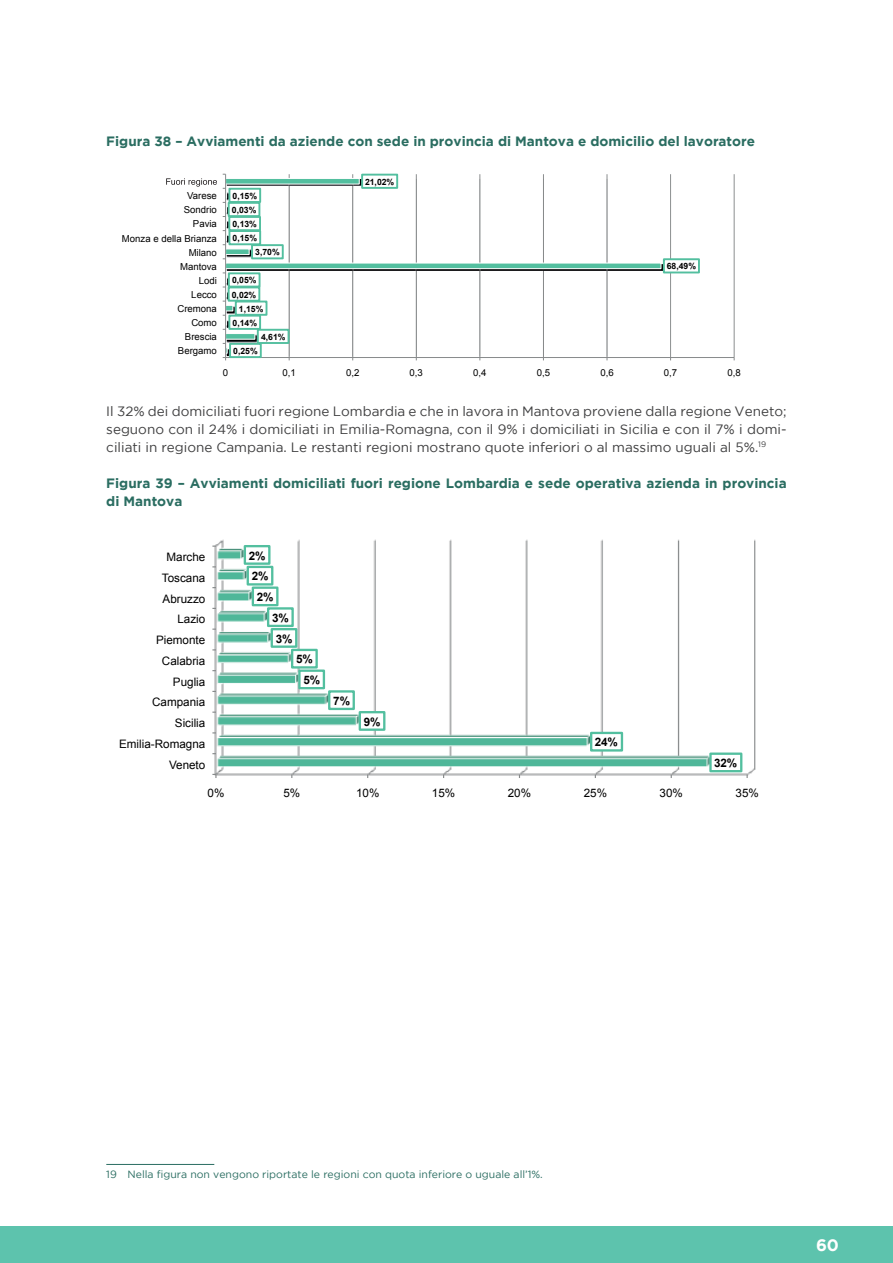
<style>
.page{position:relative;width:893px;height:1263px;background:#fff}
.page>*{position:absolute;margin:0;border:0;box-sizing:border-box;transform-origin:0 0}
.t1{font:700 16.5px "Gotham";color:#fff}
.t2{font:13.5px/18px "Gotham";color:#3e3e3f;text-align:justify}
.t3{font:700 13.5px/18px "Gotham";color:#2a6d61}
.t4{font:11.7px "Arial";color:#000001}
.t5{font:700 11.7px "Arial";color:#000001}
.t6{font:10.5px "Gotham";color:#2a6d61}
.t7{font:9.6px "Arial";color:#000001}
.t8{font:700 8.7px "Arial";color:#000001}
</style>
<div class="page">
<div style="left:0;top:1227px;width:893px;height:36px;background:#5dc3ad"></div>
<hr style="left:106px;top:1164px;width:108px;height:1px;background:#2a6d61">
<hr style="left:289px;top:174px;width:1px;height:183px;background:#878a8b">
<hr style="left:352px;top:174px;width:1px;height:183px;background:#878a8b">
<hr style="left:416px;top:174px;width:1px;height:183px;background:#878a8b">
<hr style="left:479px;top:174px;width:1px;height:183px;background:#878a8b">
<hr style="left:543px;top:174px;width:1px;height:183px;background:#878a8b">
<hr style="left:606px;top:174px;width:1px;height:183px;background:#878a8b">
<hr style="left:670px;top:174px;width:1px;height:183px;background:#878a8b">
<hr style="left:734px;top:174px;width:1px;height:183px;background:#878a8b">
<svg style="left:226px;top:177px;width:436px;height:177px"></svg>
<hr style="left:226px;top:357px;width:508px;height:1px;background:#878a8b">
<hr style="left:225px;top:174px;width:1px;height:183px;background:#878a8b">
<div style="left:230px;top:344px;width:31px;height:13px;background:#fff"></div>
<div style="left:229px;top:343px;width:33px;height:15px;border:2px solid #53bf9f"></div>
<div style="left:258px;top:330px;width:31px;height:13px;background:#fff"></div>
<div style="left:257px;top:329px;width:32px;height:15px;border:2px solid #53bf9f"></div>
<div style="left:229px;top:316px;width:31px;height:13px;background:#fff"></div>
<div style="left:228px;top:315px;width:33px;height:15px;border:2px solid #53bf9f"></div>
<div style="left:236px;top:302px;width:30px;height:13px;background:#fff"></div>
<div style="left:235px;top:301px;width:32px;height:15px;border:2px solid #53bf9f"></div>
<div style="left:229px;top:287px;width:30px;height:14px;background:#fff"></div>
<div style="left:228px;top:286px;width:32px;height:16px;border:2px solid #53bf9f"></div>
<div style="left:229px;top:273px;width:31px;height:14px;background:#fff"></div>
<div style="left:228px;top:272px;width:32px;height:16px;border:2px solid #53bf9f"></div>
<div style="left:664px;top:259px;width:35px;height:13px;background:#fff"></div>
<div style="left:663px;top:258px;width:37px;height:15px;border:2px solid #53bf9f"></div>
<div style="left:252px;top:245px;width:31px;height:13px;background:#fff"></div>
<div style="left:251px;top:244px;width:33px;height:15px;border:2px solid #53bf9f"></div>
<div style="left:229px;top:231px;width:31px;height:13px;background:#fff"></div>
<div style="left:228px;top:230px;width:33px;height:15px;border:2px solid #53bf9f"></div>
<div style="left:229px;top:217px;width:31px;height:13px;background:#fff"></div>
<div style="left:228px;top:216px;width:33px;height:15px;border:2px solid #53bf9f"></div>
<div style="left:229px;top:203px;width:30px;height:13px;background:#fff"></div>
<div style="left:228px;top:202px;width:32px;height:15px;border:2px solid #53bf9f"></div>
<div style="left:229px;top:189px;width:31px;height:13px;background:#fff"></div>
<div style="left:228px;top:188px;width:33px;height:15px;border:2px solid #53bf9f"></div>
<div style="left:362px;top:175px;width:35px;height:13px;background:#fff"></div>
<div style="left:361px;top:174px;width:37px;height:15px;border:2px solid #53bf9f"></div>
<svg style="left:166px;top:178px;width:51px;height:9px"></svg>
<img style="left:213px;top:539px;width:543px;height:238px">
<svg style="left:212px;top:774px;width:5px;height:4px"></svg>
<div style="left:710px;top:754px;width:31px;height:17px;background:#fff"></div>
<div style="left:709px;top:752px;width:33px;height:20px;border:2px solid #53bf9f"></div>
<div style="left:591px;top:733px;width:31px;height:17px;background:#fff"></div>
<div style="left:590px;top:732px;width:33px;height:20px;border:2px solid #53bf9f"></div>
<div style="left:360px;top:712px;width:24px;height:18px;background:#fff"></div>
<div style="left:359px;top:711px;width:26px;height:20px;border:2px solid #53bf9f"></div>
<div style="left:329px;top:691px;width:25px;height:18px;background:#fff"></div>
<div style="left:328px;top:690px;width:27px;height:20px;border:2px solid #53bf9f"></div>
<div style="left:299px;top:671px;width:25px;height:17px;background:#fff"></div>
<div style="left:298px;top:669px;width:27px;height:20px;border:2px solid #53bf9f"></div>
<div style="left:292px;top:650px;width:25px;height:17px;background:#fff"></div>
<div style="left:291px;top:649px;width:27px;height:20px;border:2px solid #53bf9f"></div>
<div style="left:272px;top:629px;width:24px;height:18px;background:#fff"></div>
<div style="left:271px;top:628px;width:26px;height:20px;border:2px solid #53bf9f"></div>
<div style="left:268px;top:608px;width:25px;height:18px;background:#fff"></div>
<div style="left:267px;top:607px;width:27px;height:20px;border:2px solid #53bf9f"></div>
<div style="left:253px;top:588px;width:24px;height:17px;background:#fff"></div>
<div style="left:252px;top:586px;width:26px;height:20px;border:2px solid #53bf9f"></div>
<div style="left:248px;top:567px;width:24px;height:17px;background:#fff"></div>
<div style="left:247px;top:566px;width:26px;height:19px;border:2px solid #53bf9f"></div>
<div style="left:245px;top:546px;width:24px;height:18px;background:#fff"></div>
<div style="left:244px;top:545px;width:26px;height:20px;border:2px solid #53bf9f"></div>
<p class="t3" style="left:106px;top:131px;width:650px">Figura 38 – Avviamenti da aziende con sede in provincia di Mantova e domicilio del lavoratore</p>
<p class="t8" style="left:365px;top:176px;width:31px">21,02%</p>
<p class="t7" style="left:160px;top:186px;width:58px">Fuori regione</p>
<p class="t7" style="left:187px;top:190px;width:31px">Varese</p>
<p class="t8" style="left:233px;top:190px;width:26px">0,15%</p>
<p class="t7" style="left:184px;top:204px;width:35px">Sondrio</p>
<p class="t8" style="left:232px;top:204px;width:26px">0,03%</p>
<p class="t7" style="left:193px;top:218px;width:26px">Pavia</p>
<p class="t8" style="left:232px;top:218px;width:26px">0,13%</p>
<p class="t7" style="left:122px;top:232px;width:96px">Monza e della Brianza</p>
<p class="t8" style="left:233px;top:232px;width:26px">0,15%</p>
<p class="t7" style="left:189px;top:246px;width:30px">Milano</p>
<p class="t8" style="left:255px;top:246px;width:26px">3,70%</p>
<p class="t7" style="left:180px;top:260px;width:38px">Mantova</p>
<p class="t8" style="left:667px;top:261px;width:31px">68,49%</p>
<p class="t7" style="left:199px;top:274px;width:20px">Lodi</p>
<p class="t8" style="left:232px;top:275px;width:26px">0,05%</p>
<p class="t7" style="left:191px;top:288px;width:27px">Lecco</p>
<p class="t8" style="left:232px;top:289px;width:26px">0,02%</p>
<p class="t7" style="left:177px;top:302px;width:41px">Cremona</p>
<p class="t8" style="left:239px;top:303px;width:26px">1,15%</p>
<p class="t7" style="left:191px;top:316px;width:27px">Como</p>
<p class="t8" style="left:233px;top:317px;width:26px">0,14%</p>
<p class="t7" style="left:185px;top:331px;width:34px">Brescia</p>
<p class="t8" style="left:261px;top:331px;width:26px">4,61%</p>
<p class="t7" style="left:178px;top:345px;width:40px">Bergamo</p>
<p class="t8" style="left:233px;top:345px;width:26px">0,25%</p>
<p class="t7" style="left:223px;top:366px;width:7px">0</p>
<p class="t7" style="left:282px;top:366px;width:15px">0,1</p>
<p class="t7" style="left:346px;top:366px;width:15px">0,2</p>
<p class="t7" style="left:410px;top:366px;width:15px">0,3</p>
<p class="t7" style="left:473px;top:366px;width:15px">0,4</p>
<p class="t7" style="left:537px;top:366px;width:15px">0,5</p>
<p class="t7" style="left:600px;top:366px;width:15px">0,6</p>
<p class="t7" style="left:664px;top:366px;width:15px">0,7</p>
<p class="t7" style="left:727px;top:366px;width:15px">0,8</p>
<p class="t2" style="left:106px;top:402px;width:682px">Il 32% dei domiciliati fuori regione Lombardia e che in lavora in Mantova proviene dalla regione Veneto; seguono con il 24% i domiciliati in Emilia-Romagna, con il 9% i domiciliati in Sicilia e con il 7% i domi&shy;ciliati in regione Campania. Le restanti regioni mostrano quote inferiori o al massimo uguali al 5%.<sup>19</sup></p>
<p class="t3" style="left:106px;top:473px;width:682px">Figura 39 – Avviamenti domiciliati fuori regione Lombardia e sede operativa azienda in provincia di Mantova</p>
<p class="t4" style="left:166px;top:549px;width:40px">Marche</p>
<p class="t5" style="left:249px;top:548px;width:18px">2%</p>
<p class="t4" style="left:162px;top:570px;width:45px">Toscana</p>
<p class="t5" style="left:252px;top:568px;width:18px">2%</p>
<p class="t4" style="left:163px;top:591px;width:44px">Abruzzo</p>
<p class="t5" style="left:257px;top:589px;width:18px">2%</p>
<p class="t4" style="left:177px;top:612px;width:29px">Lazio</p>
<p class="t5" style="left:272px;top:610px;width:18px">3%</p>
<p class="t4" style="left:156px;top:632px;width:51px">Piemonte</p>
<p class="t5" style="left:276px;top:631px;width:18px">3%</p>
<p class="t4" style="left:162px;top:653px;width:45px">Calabria</p>
<p class="t5" style="left:296px;top:651px;width:18px">5%</p>
<p class="t4" style="left:173px;top:674px;width:34px">Puglia</p>
<p class="t5" style="left:303px;top:672px;width:18px">5%</p>
<p class="t4" style="left:152px;top:695px;width:55px">Campania</p>
<p class="t5" style="left:333px;top:693px;width:18px">7%</p>
<p class="t4" style="left:175px;top:715px;width:32px">Sicilia</p>
<p class="t5" style="left:364px;top:714px;width:18px">9%</p>
<p class="t4" style="left:119px;top:736px;width:88px">Emilia-Romagna</p>
<p class="t5" style="left:595px;top:734px;width:25px">24%</p>
<p class="t4" style="left:169px;top:757px;width:38px">Veneto</p>
<p class="t5" style="left:714px;top:755px;width:25px">32%</p>
<p class="t4" style="left:208px;top:785px;width:18px">0%</p>
<p class="t4" style="left:283px;top:785px;width:18px">5%</p>
<p class="t4" style="left:356px;top:785px;width:25px">10%</p>
<p class="t4" style="left:432px;top:785px;width:25px">15%</p>
<p class="t4" style="left:508px;top:785px;width:25px">20%</p>
<p class="t4" style="left:584px;top:785px;width:25px">25%</p>
<p class="t4" style="left:660px;top:785px;width:25px">30%</p>
<p class="t4" style="left:735px;top:785px;width:25px">35%</p>
<p class="t6" style="left:106px;top:1168px;width:438px">19 Nella figura non vengono riportate le regioni con quota inferiore o uguale all’1%.</p>
<p class="t1" style="left:816px;top:1235px;width:24px">60</p>
</div>
